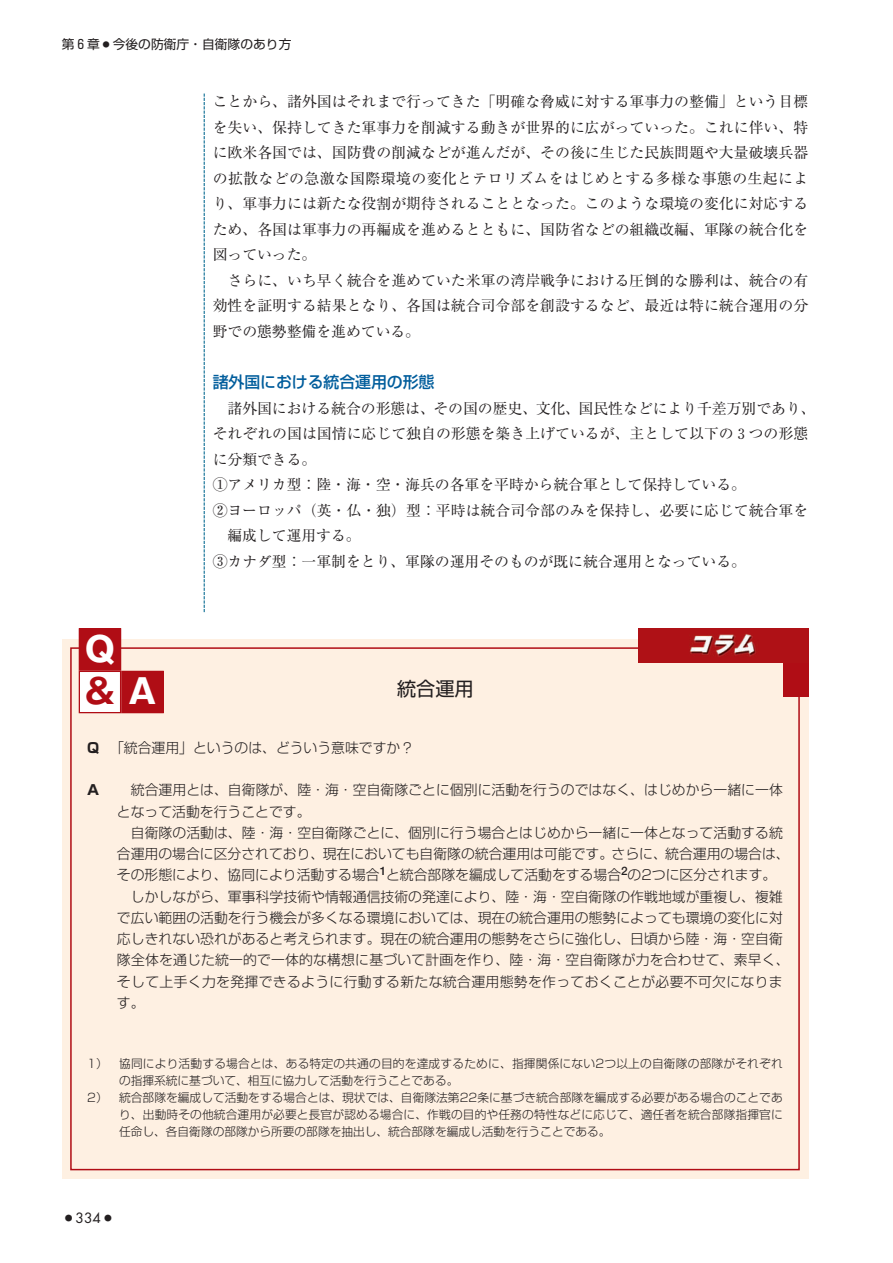
<style>
.page{position:relative;width:893px;height:1263px;background:#fff}
.page>*{position:absolute;margin:0;border:0;box-sizing:border-box;transform-origin:0 0}
.t1{font:700 34.05px/42.5px "Gothic MB101";color:#fff}
.t2{font:19.2px "Shin Go";color:#231f20}
.t3{font:500 15.9px "Shin Go";letter-spacing:-.01em;color:#005d9c}
.t4{font:14.85px/25.5px "Ryumin";color:#231f20;text-align:justify}
.t5{font:300 13.8px/21.3px "Shin Go";letter-spacing:.005em;color:#231f20}
.t6{font:300 13.8px "Shin Go";letter-spacing:.025em;color:#231f20}
.t7{font:13.8px "Futura";color:#231f20}
.t8{font:700 13.8px "Shin Go";color:#231f20}
.t9{font:12.75px "Shin Go";color:#231f20}
.t10{font:300 11.7px "Shin Go";letter-spacing:.005em;color:#231f20}
.s1{color:#b00d15}
.s2{font-weight:700}
</style>
<div class="page">
<svg style="left:204px;top:94px;width:1px;height:519px"></svg>
<div style="left:62px;top:639px;width:746px;height:540px;background:#fef0e2"></div>
<div style="left:782px;top:629px;width:26px;height:68px;background:#b00d15"></div>
<div style="left:79px;top:629px;width:42px;height:41px;background:#b00d15"></div>
<div style="left:79px;top:628px;width:42px;height:43px;border:1px solid #b00d15"></div>
<div style="left:79px;top:671px;width:42px;height:42px;background:#fff"></div>
<div style="left:79px;top:671px;width:42px;height:42px;border:1px solid #b00d15"></div>
<div style="left:122px;top:671px;width:41px;height:42px;background:#b00d15"></div>
<div style="left:121px;top:671px;width:43px;height:42px;border:1px solid #b00d15"></div>
<img style="left:638px;top:628px;width:170px;height:34px">
<p class="t9" style="left:62px;top:39px;width:231px">第６章○今後の防衛庁・自衛隊のあり方</p>
<p class="t4" style="left:213px;top:91px;width:597px">ことから、諸外国はそれまで行ってきた「明確な脅威に対する軍事力の整備」という目標を失い、保持してきた軍事力を削減する動きが世界的に広がっていった。これに伴い、特に欧米各国では、国防費の削減などが進んだが、その後に生じた民族問題や大量破壊兵器の拡散などの急激な国際環境の変化とテロリズムをはじめとする多様な事態の生起により、軍事力には新たな役割が期待されることとなった。このような環境の変化に対応するため、各国は軍事力の再編成を進めるとともに、国防省などの組織改編、軍隊の統合化を図っていった。</p>
<p class="t4" style="left:213px;top:270px;width:597px;text-indent:15px">さらに、いち早く統合を進めていた米軍の湾岸戦争における圧倒的な勝利は、統合の有効性を証明する結果となり、各国は統合司令部を創設するなど、最近は特に統合運用の分野での態勢整備を進めている。</p>
<p class="t3" style="left:213px;top:376px;width:223px">諸外国における統合運用の形態</p>
<p class="t4" style="left:227px;top:397px;width:589px">諸外国における統合の形態は、その国の歴史、文化、国民性などにより千差万別であり、</p>
<p class="t4" style="left:213px;top:423px;width:597px">それぞれの国は国情に応じて独自の形態を築き上げているが、主として以下の３つの形態</p>
<p class="t4" style="left:213px;top:448px;width:105px">に分類できる。</p>
<p class="t4" style="left:213px;top:474px;width:535px">①アメリカ型：陸・海・空・海兵の各軍を平時から統合軍として保持している。</p>
<p class="t4" style="left:213px;top:499px;width:597px">②ヨーロッパ（英・仏・独）型：平時は統合司令部のみを保持し、必要に応じて統合軍を</p>
<p class="t4" style="left:227px;top:525px;width:135px">編成して運用する。</p>
<p class="t4" style="left:213px;top:550px;width:535px">③カナダ型：一軍制をとり、軍隊の運用そのものが既に統合運用となっている。</p>
<h1 class="t1" style="left:85px;top:633px;width:73px">Q<br><span class="s1">&amp;</span> A</h1>
<p class="t5" style="left:87px;top:739px;width:328px"><span class="s2">Q</span> 「統合運用」というのは、どういう意味ですか？</p>
<p class="t8" style="left:87px;top:785px;width:14px">A</p>
<p class="t5" style="left:117px;top:781px;width:667px;text-indent:14px">統合運用とは、自衛隊が、陸・海・空自衛隊ごとに個別に活動を行うのではなく、はじめから一緒に一体となって活動を行うことです。</p>
<p class="t5" style="left:131px;top:824px;width:653px">自衛隊の活動は、陸・海・空自衛隊ごとに、個別に行う場合とはじめから一緒に一体となって活動する統</p>
<p class="t5" style="left:117px;top:845px;width:674px">合運用の場合に区分されており、現在においても自衛隊の統合運用は可能です。さらに、統合運用の場合は、</p>
<p class="t5" style="left:117px;top:866px;width:661px">その形態により、協同により活動する場合<sup>1</sup>と統合部隊を編成して活動をする場合<sup>2</sup>の2つに区分されます。</p>
<p class="t5" style="left:131px;top:888px;width:653px">しかしながら、軍事科学技術や情報通信技術の発達により、陸・海・空自衛隊の作戦地域が重複し、複雑</p>
<p class="t5" style="left:117px;top:909px;width:667px">で広い範囲の活動を行う機会が多くなる環境においては、現在の統合運用の態勢によっても環境の変化に対</p>
<p class="t5" style="left:117px;top:930px;width:667px">応しきれない恐れがあると考えられます。現在の統合運用の態勢をさらに強化し、日頃から陸・海・空自衛</p>
<p class="t5" style="left:117px;top:952px;width:674px">隊全体を通じた統一的で一体的な構想に基づいて計画を作り、陸・海・空自衛隊が力を合わせて、素早く、</p>
<p class="t6" style="left:117px;top:976px;width:667px">そして上手く力を発揮できるように行動する新たな統合運用態勢を作っておくことが必要不可欠になりま</p>
<p class="t5" style="left:117px;top:994px;width:29px">す。</p>
<p class="t2" style="left:397px;top:682px;width:78px">統合運用</p>
<p class="t10" style="left:87px;top:1059px;width:697px">1） 協同により活動する場合とは、ある特定の共通の目的を達成するために、指揮関係にない2つ以上の自衛隊の部隊がそれぞれ</p>
<p class="t10" style="left:119px;top:1076px;width:341px">の指揮系統に基づいて、相互に協力して活動を行うことである。</p>
<p class="t10" style="left:87px;top:1093px;width:697px">2） 統合部隊を編成して活動をする場合とは、現状では、自衛隊法第22条に基づき統合部隊を編成する必要がある場合のことであ</p>
<p class="t10" style="left:119px;top:1110px;width:665px">り、出動時その他統合運用が必要と長官が認める場合に、作戦の目的や任務の特性などに応じて、適任者を統合部隊指揮官に</p>
<p class="t10" style="left:119px;top:1127px;width:493px">任命し、各自衛隊の部隊から所要の部隊を抽出し、統合部隊を編成し活動を行うことである。</p>
<p class="t7" style="left:62px;top:1212px;width:55px">○334○</p>
</div>
